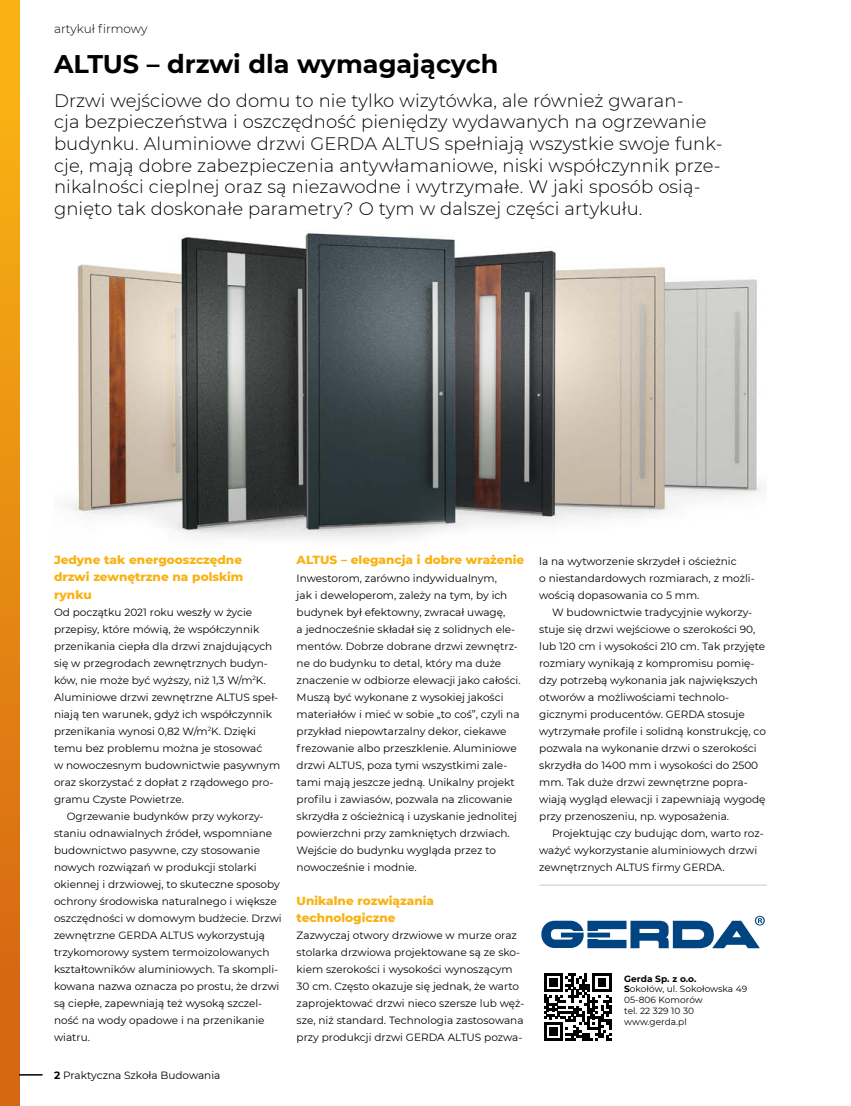
<style>
.page{position:relative;width:851px;height:1106px;background:#fff}
.page>*{position:absolute;margin:0;border:0;box-sizing:border-box;transform-origin:0 0}
.t1{font:700 25.5px "Montserrat";color:#000}
.t2{font:300 18px/21.6px "Montserrat";letter-spacing:.005em;color:#000}
.t3{font:800 12px/17px "Montserrat";color:#f9b213}
.t4{font:300 12px "Montserrat";color:#000}
.t5{font:10.5px/17px "Montserrat";color:#000}
.t6{font:9px/10.8px "Montserrat";letter-spacing:.005em;color:#000}
.s1{font-weight:700}
</style>
<div class="page">
<div style="left:0;top:0;width:19px;height:1106px;background:linear-gradient(to bottom,#fbb713,#d36013)"></div>
<svg style="left:19px;top:1074px;width:24px;height:1px"></svg>
<svg style="left:541px;top:915px;width:223px;height:33px"></svg>
<svg style="left:544px;top:973px;width:67px;height:67px"></svg>
<img style="left:67px;top:232px;width:694px;height:306px">
<hr style="left:539px;top:884px;width:227px;height:2px;background:#dadada">
<p class="t4" style="left:54px;top:20px;width:95px">artykuł firmowy</p>
<h1 class="t1" style="left:54px;top:45px;width:446px">ALTUS – drzwi dla wymagających</h1>
<p class="t2" style="left:54px;top:89px;width:670px">Drzwi wejściowe do domu to nie tylko wizytówka, ale również gwaran-<br>cja bezpieczeństwa i oszczędność pieniędzy wydawanych na ogrzewanie budynku. Aluminiowe drzwi GERDA ALTUS spełniają wszystkie swoje funk&shy;cje, mają dobre zabezpieczenia antywłamaniowe, niski współczynnik prze&shy;nikalności cieplnej oraz są niezawodne i wytrzymałe. W jaki sposób osią&shy;gnięto tak doskonałe parametry? O tym w dalszej części artykułu.</p>
<p class="t3" style="left:54px;top:551px;width:191px">Jedyne tak energooszczędne drzwi zewnętrzne na polskim rynku</p>
<p class="t5" style="left:54px;top:603px;width:200px">Od początku 2021 roku weszły w życie</p>
<p class="t5" style="left:54px;top:620px;width:207px">przepisy, które mówią, że współczynnik</p>
<p class="t5" style="left:54px;top:637px;width:220px">przenikania ciepła dla drzwi znajdujących</p>
<p class="t5" style="left:54px;top:654px;width:215px">się w przegrodach zewnętrznych budyn-</p>
<p class="t5" style="left:54px;top:671px;width:213px">ków, nie może być wyższy, niż 1,3 W/m<sup>2</sup>K.</p>
<p class="t5" style="left:54px;top:688px;width:226px">Aluminiowe drzwi zewnętrzne ALTUS speł-</p>
<p class="t5" style="left:54px;top:705px;width:219px">niają ten warunek, gdyż ich współczynnik</p>
<p class="t5" style="left:54px;top:722px;width:203px">przenikania wynosi 0,82 W/m<sup>2</sup>K. Dzięki</p>
<p class="t5" style="left:54px;top:739px;width:210px">temu bez problemu można je stosować</p>
<p class="t5" style="left:54px;top:756px;width:227px">w nowoczesnym budownictwie pasywnym</p>
<p class="t5" style="left:54px;top:773px;width:221px">oraz skorzystać z dopłat z rządowego pro-</p>
<p class="t5" style="left:54px;top:790px;width:131px">gramu Czyste Powietrze.</p>
<p class="t5" style="left:67px;top:807px;width:198px">Ogrzewanie budynków przy wykorzy-</p>
<p class="t5" style="left:54px;top:824px;width:220px">staniu odnawialnych źródeł, wspomniane</p>
<p class="t5" style="left:54px;top:841px;width:207px">budownictwo pasywne, czy stosowanie</p>
<p class="t5" style="left:54px;top:858px;width:204px">nowych rozwiązań w produkcji stolarki</p>
<p class="t5" style="left:54px;top:875px;width:227px">okiennej i drzwiowej, to skuteczne sposoby</p>
<p class="t5" style="left:54px;top:892px;width:224px">ochrony środowiska naturalnego i większe</p>
<p class="t5" style="left:54px;top:909px;width:229px">oszczędności w domowym budżecie. Drzwi</p>
<p class="t5" style="left:54px;top:926px;width:212px">zewnętrzne GERDA ALTUS wykorzystują</p>
<p class="t5" style="left:54px;top:943px;width:217px">trzykomorowy system termoizolowanych</p>
<p class="t5" style="left:54px;top:960px;width:226px">kształtowników aluminiowych. Ta skompli-</p>
<p class="t5" style="left:54px;top:977px;width:227px">kowana nazwa oznacza po prostu, że drzwi</p>
<p class="t5" style="left:54px;top:994px;width:210px">są ciepłe, zapewniają też wysoką szczel-</p>
<p class="t5" style="left:54px;top:1011px;width:212px">ność na wody opadowe i na przenikanie</p>
<p class="t5" style="left:54px;top:1028px;width:38px">wiatru.</p>
<p class="t5" style="left:54px;top:1066px;width:168px"><span class="s1">2</span> Praktyczna Szkoła Budowania</p>
<p class="t3" style="left:296px;top:551px;width:229px">ALTUS – elegancja i dobre wrażenie</p>
<p class="t5" style="left:296px;top:569px;width:225px">Inwestorom, zarówno indywidualnym,<br>jak i deweloperom, zależy na tym, by ich budynek był efektowny, zwracał uwagę,<br>a jednocześnie składał się z solidnych ele&shy;mentów. Dobrze dobrane drzwi zewnętrz&shy;ne do budynku to detal, który ma duże znaczenie w odbiorze elewacji jako całości.<br>Muszą być wykonane z wysokiej jakości materiałów i mieć w sobie „to coś”, czyli na przykład niepowtarzalny dekor, ciekawe frezowanie albo przeszklenie. Aluminiowe drzwi ALTUS, poza tymi wszystkimi zale&shy;tami mają jeszcze jedną. Unikalny projekt profilu i zawiasów, pozwala na zlicowanie skrzydła z ościeżnicą i uzyskanie jednolitej powierzchni przy zamkniętych drzwiach.<br>Wejście do budynku wygląda przez to nowocześnie i modnie.</p>
<p class="t3" style="left:296px;top:891px;width:139px">Unikalne rozwiązania technologiczne</p>
<p class="t5" style="left:296px;top:926px;width:229px">Zazwyczaj otwory drzwiowe w murze oraz stolarka drzwiowa projektowane są ze sko&shy;kiem szerokości i wysokości wynoszącym 30 cm. Często okazuje się jednak, że warto zaprojektować drzwi nieco szersze lub węż&shy;sze, niż standard. Technologia zastosowana przy produkcji drzwi GERDA ALTUS pozwa-</p>
<p class="t5" style="left:539px;top:552px;width:217px">la na wytworzenie skrzydeł i ościeżnic<br>o niestandardowych rozmiarach, z możli&shy;wością dopasowania co 5 mm.</p>
<p class="t5" style="left:539px;top:603px;width:228px;text-indent:13px">W budownictwie tradycyjnie wykorzy&shy;stuje się drzwi wejściowe o szerokości 90, lub 120 cm i wysokości 210 cm. Tak przyjęte rozmiary wynikają z kompromisu pomię&shy;dzy potrzebą wykonania jak największych otworów a możliwościami technolo&shy;gicznymi producentów. GERDA stosuje wytrzymałe profile i solidną konstrukcję, co pozwala na wykonanie drzwi o szerokości skrzydła do 1400 mm i wysokości do 2500 mm. Tak duże drzwi zewnętrzne popra&shy;wiają wygląd elewacji i zapewniają wygodę przy przenoszeniu, np. wyposażenia.</p>
<p class="t5" style="left:539px;top:824px;width:226px;text-indent:13px">Projektując czy budując dom, warto roz&shy;ważyć wykorzystanie aluminiowych drzwi zewnętrznych ALTUS firmy GERDA.</p>
<p class="t6" style="left:624px;top:972px;width:125px"><span class="s1">Gerda Sp. z o.o.<br>S</span>okołów, ul. Sokołowska 49<br>05-806 Komorów<br>tel. 22 329 10 30 www.gerda.pl</p>
</div>
